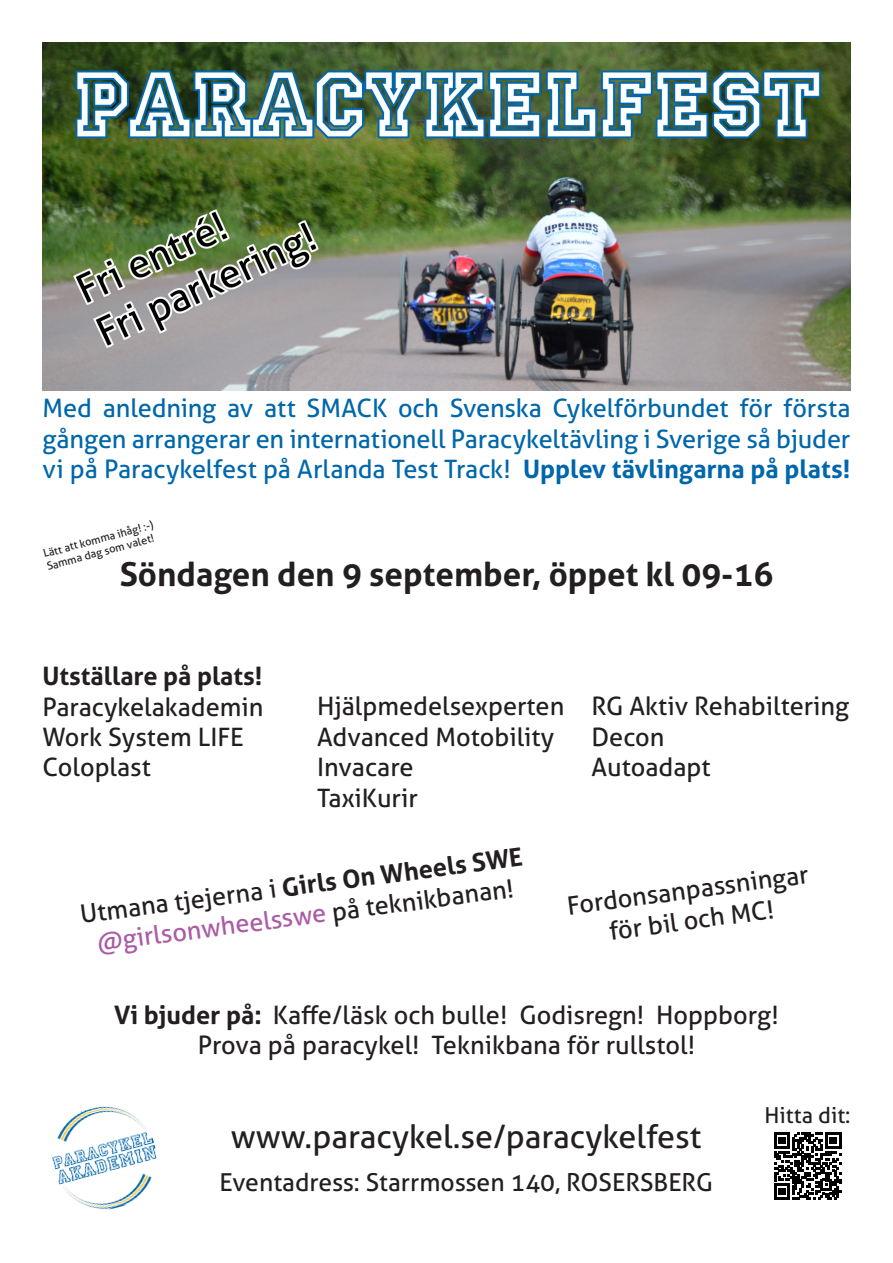
<style>
.page{position:relative;width:893px;height:1263px;background:#fff}
.page>*{position:absolute;margin:0;border:0;box-sizing:border-box;transform-origin:0 0}
.t1{font:700 33.15px "Aller";color:#231f20}
.t2{font:32.25px "Aller";color:#231f20}
.t3{font:25.35px "Aller";color:#231f20}
.t4{font:25.35px/30.5px "Aller";letter-spacing:-.005em;color:#0067aa;text-align:justify}
.t5{font:700 25.35px "Aller";color:#231f20}
.t6{font:25.35px "Aller";color:#ab5ca4}
.t7{font:24.75px "Aller";color:#231f20}
.t8{font:21.9px "Aller";color:#231f20}
.t9{font:10.95px "Aller";color:#231f20}
.s1{font-weight:700}
.s2{font-weight:400}
.s3{color:#231f20}
</style>
<div class="page">
<img style="left:52px;top:1106px;width:105px;height:104px">
<svg style="left:774px;top:1132px;width:67px;height:68px"></svg>
<img style="left:43px;top:43px;width:807px;height:347px">
<p class="t4" style="left:43px;top:393px;width:809px">Med anledning av att SMACK och Svenska Cykelförbundet för första gången arrangerar en internationell Paracykeltävling i Sverige så bjuder vi på Paracykelfest på Arlanda Test Track! <span class="s1">Upplev tävlingarna på plats!</span></p>
<p class="t9" style="left:42px;top:547px;width:115px;rotate:-15deg">Lätt att komma ihåg! :-)</p>
<p class="t9" style="left:45px;top:560px;width:112px;rotate:-15deg">Samma dag som valet!</p>
<p class="t1" style="left:120px;top:553px;width:655px">Söndagen den 9 september, öppet kl 09-16</p>
<p class="t5" style="left:43px;top:660px;width:222px">Utställare på plats!</p>
<p class="t3" style="left:43px;top:691px;width:222px">Paracykelakademin</p>
<p class="t3" style="left:43px;top:721px;width:203px">Work System LIFE</p>
<p class="t3" style="left:43px;top:752px;width:110px">Coloplast</p>
<p class="t3" style="left:317px;top:691px;width:249px">Hjälpmedelsexperten</p>
<p class="t3" style="left:317px;top:721px;width:239px">Advanced Motobility</p>
<p class="t3" style="left:317px;top:752px;width:98px">Invacare</p>
<p class="t3" style="left:317px;top:782px;width:102px">TaxiKurir</p>
<p class="t3" style="left:591px;top:691px;width:259px">RG Aktiv Rehabiltering</p>
<p class="t3" style="left:591px;top:721px;width:74px">Decon</p>
<p class="t3" style="left:591px;top:752px;width:121px">Autoadapt</p>
<p class="t5" style="left:78px;top:896px;width:447px;rotate:-7deg"><span class="s2">Utmana tjejerna i</span> Girls On Wheels SWE</p>
<p class="t6" style="left:95px;top:926px;width:421px;rotate:-7deg">@girlsonwheelsswe <span class="s3">på teknikbanan!</span></p>
<p class="t3" style="left:565px;top:891px;width:245px;rotate:-8deg">Fordonsanpassningar</p>
<p class="t3" style="left:607px;top:916px;width:167px;rotate:-8deg">för bil och MC!</p>
<p class="t3" style="left:114px;top:999px;width:666px"><span class="s1">Vi bjuder på:</span> Kaffe/läsk och bulle! Godisregn! Hoppborg!</p>
<p class="t3" style="left:198px;top:1030px;width:499px">Prova på paracykel! Teknikbana för rullstol!</p>
<p class="t2" style="left:231px;top:1117px;width:472px">www.paracykel.se/paracykelfest</p>
<p class="t7" style="left:219px;top:1167px;width:495px">Eventadress: Starrmossen 140, ROSERSBERG</p>
<p class="t8" style="left:765px;top:1102px;width:87px">Hitta dit:</p>
</div>
